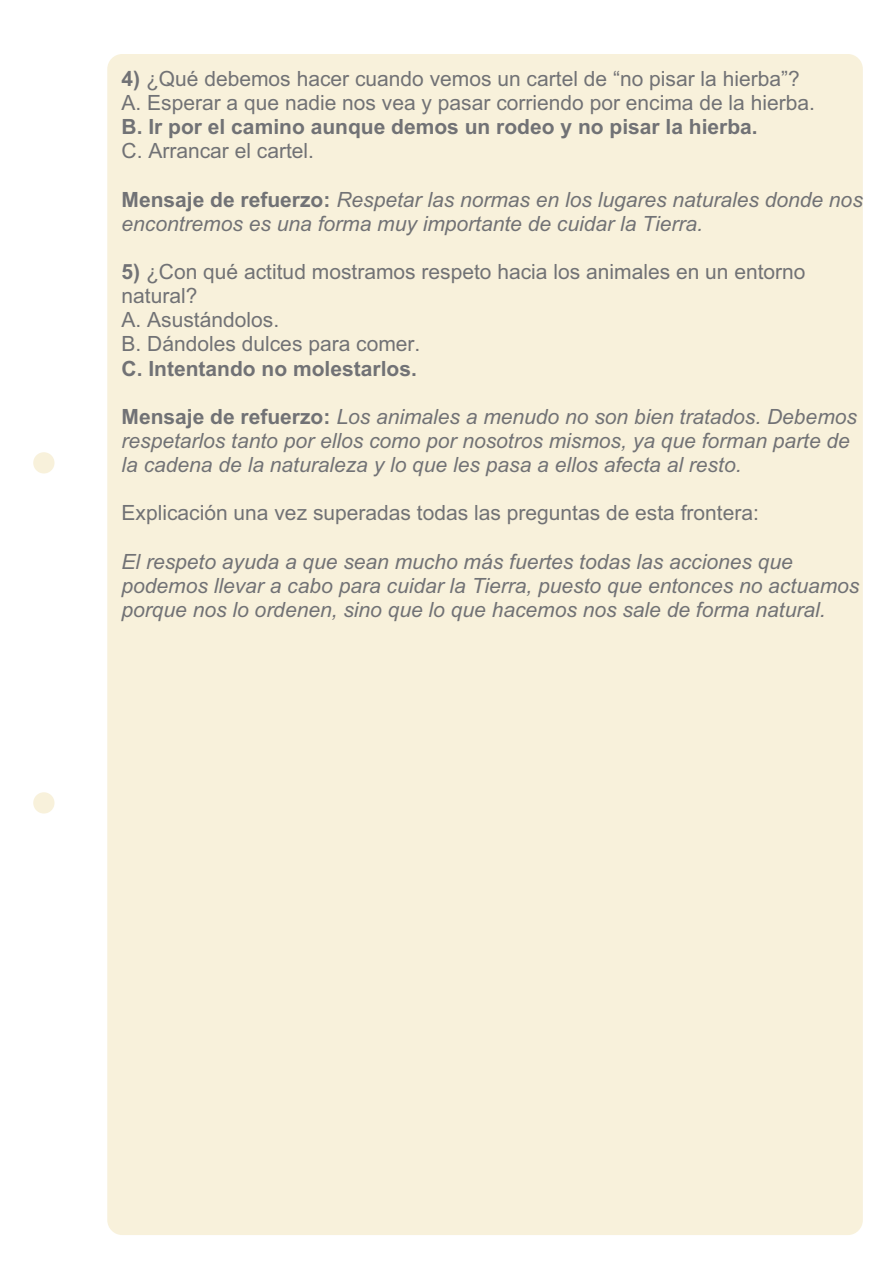
<style>
.page{position:relative;width:893px;height:1263px;background:#fff}
.page>*{position:absolute;margin:0;border:0;box-sizing:border-box;transform-origin:0 0}
.t1{font:italic 21px/24.2px "Arial";color:#717275}
.t2{font:21px/24.2px "Arial";color:#717275}
.t3{font:700 21px "Arial";color:#717275}
.s1{font-weight:700}
.s2{font-weight:700;font-style:normal}
</style>
<div class="page">
<div style="left:33px;top:452px;width:22px;height:22px;background:#f8f1db;border-radius:50%"></div>
<div style="left:33px;top:792px;width:22px;height:22px;background:#f8f1db;border-radius:50%"></div>
<div style="left:107px;top:54px;width:756px;height:1181px;background:#f8f1db;border-radius:15px"></div>
<p class="t2" style="left:122px;top:69px;width:695px"><span class="s1">4)</span> ¿Qué debemos hacer cuando vemos un cartel de “no pisar la hierba”?<br>A. Esperar a que nadie nos vea y pasar corriendo por encima de la hierba.</p>
<p class="t3" style="left:122px;top:119px;width:638px">B. Ir por el camino aunque demos un rodeo y no pisar la hierba.</p>
<p class="t2" style="left:122px;top:141px;width:194px">C. Arrancar el cartel.</p>
<p class="t1" style="left:122px;top:189px;width:743px"><span class="s2">Mensaje de refuerzo:</span> Respetar las normas en los lugares naturales donde nos encontremos es una forma muy importante de cuidar la Tierra.</p>
<p class="t2" style="left:122px;top:262px;width:685px"><span class="s1">5)</span> ¿Con qué actitud mostramos respeto hacia los animales en un entorno natural?<br>A. Asustándolos.<br>B. Dándoles dulces para comer.</p>
<p class="t3" style="left:122px;top:361px;width:297px">C. Intentando no molestarlos.</p>
<p class="t1" style="left:122px;top:406px;width:737px"><span class="s2">Mensaje de refuerzo:</span> Los animales a menudo no son bien tratados. Debemos respetarlos tanto por ellos como por nosotros mismos, ya que forman parte de la cadena de la naturaleza y lo que les pasa a ellos afecta al resto.</p>
<p class="t2" style="left:122px;top:503px;width:639px">Explicación una vez superadas todas las preguntas de esta frontera:</p>
<p class="t1" style="left:122px;top:551px;width:739px">El respeto ayuda a que sean mucho más fuertes todas las acciones que podemos llevar a cabo para cuidar la Tierra, puesto que entonces no actuamos porque nos lo ordenen, sino que lo que hacemos nos sale de forma natural.</p>
</div>
